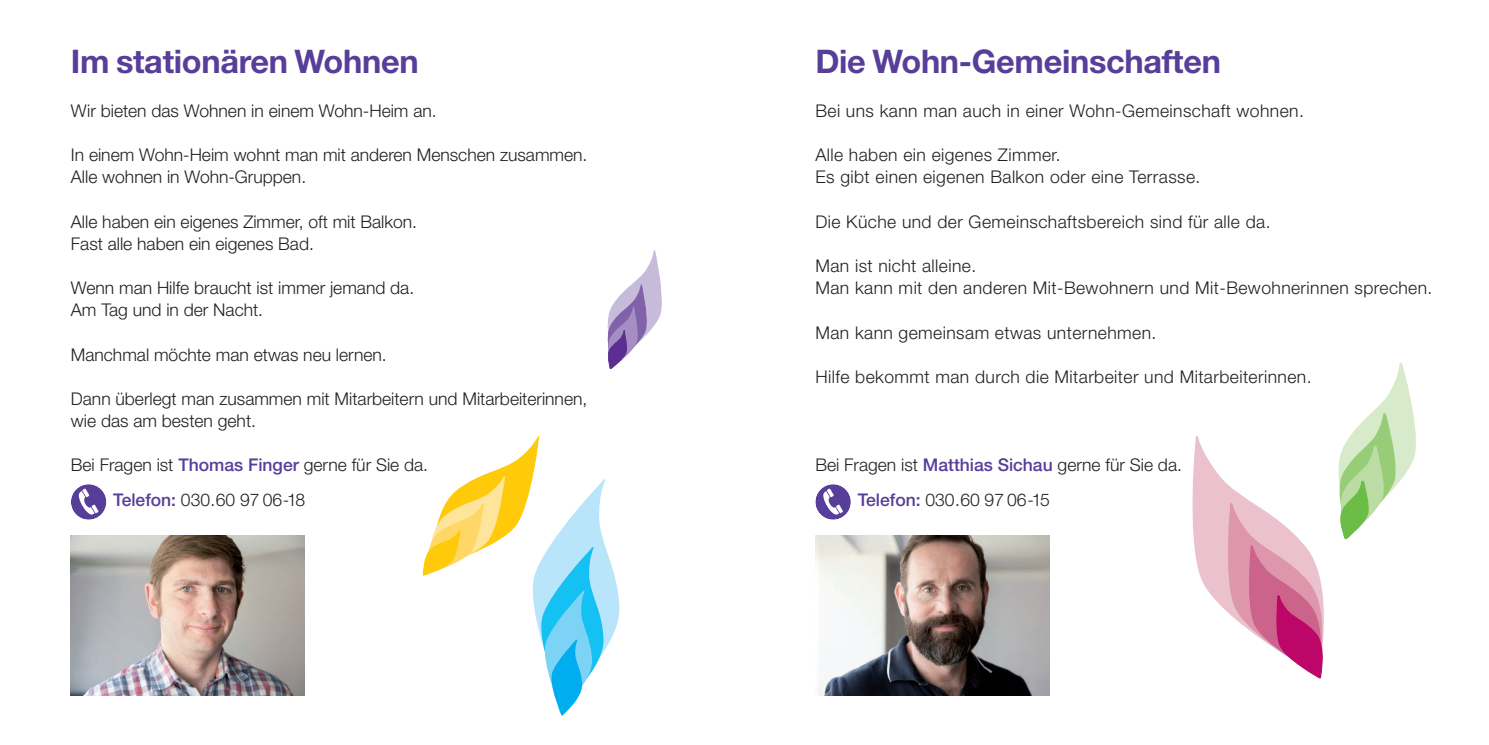
<style>
.page{position:relative;width:1489px;height:745px;background:#fff}
.page>*{position:absolute;margin:0;border:0;box-sizing:border-box;transform-origin:0 0}
.t1{font:700 32.5px "Helvetica Neue";letter-spacing:-.01em;color:#573e99}
.t2{font:300 17.5px/22.1px "Helvetica Neue";color:#231f20}
.t3{font:300 17.5px/22.1px "Helvetica Neue";letter-spacing:.025em;color:#231f20}
.s1{font-weight:500;color:#573e99}
</style>
<div class="page">
<img style="left:71px;top:535px;width:234px;height:159px">
<img style="left:815px;top:535px;width:234px;height:159px">
<div style="left:71px;top:484px;width:35px;height:35px;background:#573e99;border-radius:50%"></div>
<svg style="left:79px;top:488px;width:19px;height:26px"></svg>
<div style="left:815px;top:484px;width:35px;height:35px;background:#573e99;border-radius:50%"></div>
<svg style="left:823px;top:488px;width:20px;height:26px"></svg>
<svg style="left:422px;top:436px;width:197px;height:279px"></svg>
<svg style="left:1192px;top:364px;width:224px;height:314px"></svg>
<svg style="left:607px;top:250px;width:55px;height:119px"></svg>
<h1 class="t1" style="left:71px;top:41px;width:349px">Im stationären Wohnen</h1>
<p class="t2" style="left:71px;top:99px;width:367px">Wir bieten das Wohnen in einem Wohn-Heim an.</p>
<p class="t2" style="left:71px;top:143px;width:518px">In einem Wohn-Heim wohnt man mit anderen Menschen zusammen.<br>Alle wohnen in Wohn-Gruppen.</p>
<p class="t2" style="left:71px;top:210px;width:348px">Alle haben ein eigenes Zimmer, oft mit Balkon.<br>Fast alle haben ein eigenes Bad.</p>
<p class="t2" style="left:71px;top:276px;width:345px">Wenn man Hilfe braucht ist immer jemand da.<br>Am Tag und in der Nacht.</p>
<p class="t2" style="left:71px;top:343px;width:317px">Manchmal möchte man etwas neu lernen.</p>
<p class="t2" style="left:71px;top:387px;width:518px">Dann überlegt man zusammen mit Mitarbeitern und Mitarbeiterinnen, wie das am besten geht.</p>
<p class="t2" style="left:113px;top:447px;width:316px;line-height:34.6px;text-indent:-42px">Bei Fragen ist <span class="s1">Thomas Finger</span> gerne für Sie da.<br><span class="s1">Telefon:</span> 030.60 97 06-18</p>
<h1 class="t1" style="left:815px;top:41px;width:407px">Die Wohn-Gemeinschaften</h1>
<p class="t3" style="left:815px;top:99px;width:490px">Bei uns kann man auch in einer Wohn-Gemeinschaft wohnen.</p>
<p class="t3" style="left:815px;top:143px;width:386px">Alle haben ein eigenes Zimmer.<br>Es gibt einen eigenen Balkon oder eine Terrasse.</p>
<p class="t3" style="left:815px;top:210px;width:456px">Die Küche und der Gemeinschaftsbereich sind für alle da.</p>
<p class="t3" style="left:815px;top:254px;width:618px">Man ist nicht alleine.<br>Man kann mit den anderen Mit-Bewohnern und Mit-Bewohnerinnen sprechen.</p>
<p class="t3" style="left:815px;top:320px;width:342px">Man kann gemeinsam etwas unternehmen.</p>
<p class="t3" style="left:815px;top:365px;width:497px">Hilfe bekommt man durch die Mitarbeiter und Mitarbeiterinnen.</p>
<p class="t2" style="left:857px;top:447px;width:326px;line-height:34.6px;text-indent:-42px">Bei Fragen ist <span class="s1">Matthias Sichau</span> gerne für Sie da.<br><span class="s1">Telefon:</span> 030.60 97 06-15</p>
</div>
